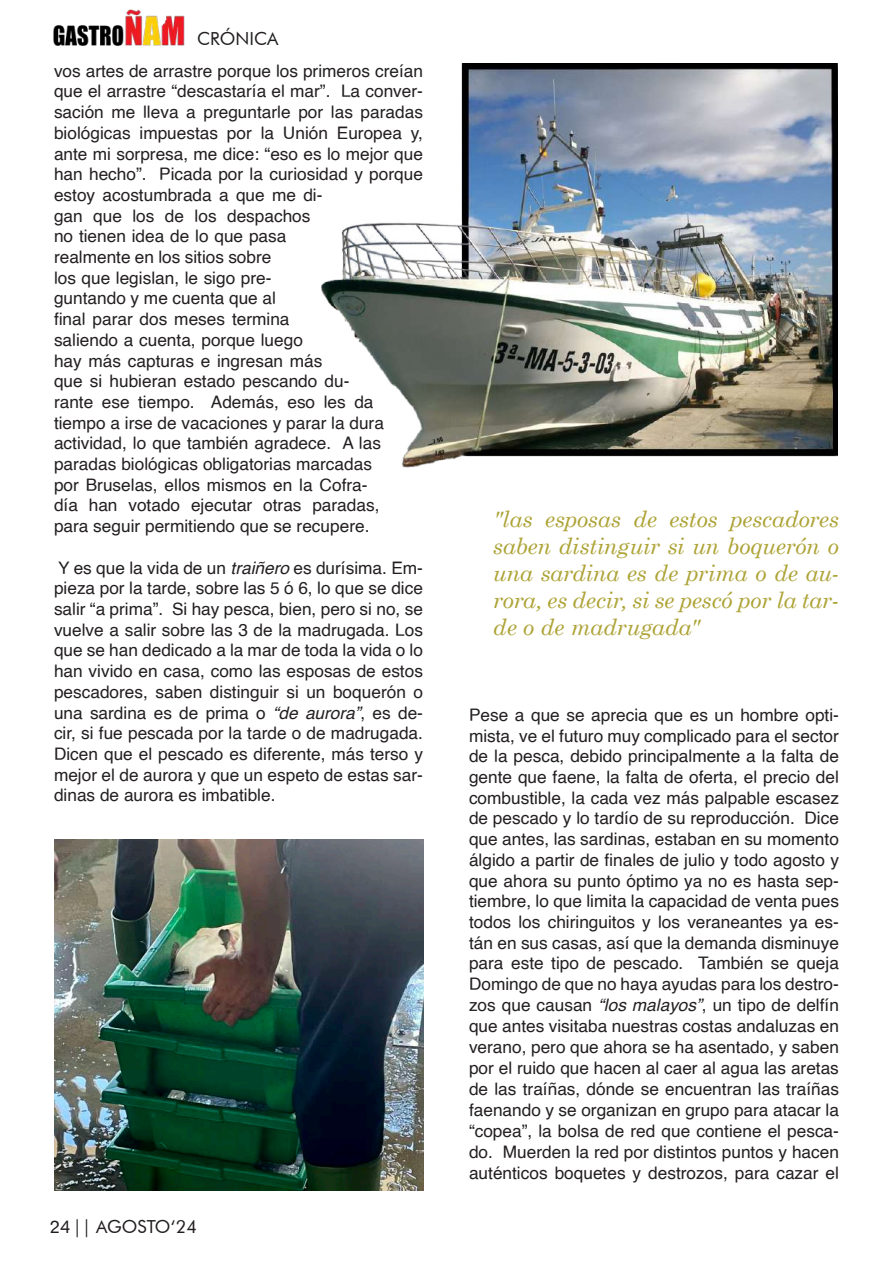
<style>
.page{position:relative;width:893px;height:1263px;background:#fff}
.page>*{position:absolute;margin:0;border:0;box-sizing:border-box;transform-origin:0 0}
.t1{font:italic 22.5px/27px "Century Schoolbook";letter-spacing:-.01em;color:#ada336;text-align:justify}
.t2{font:18px "Futura BT";color:#231f20}
.t3{font:17.25px/20.7px "Helvetica";color:#231f20;text-align:justify}
.s1{font-style:italic}
.s2{font-family:"Folio BT"}
</style>
<div class="page">
<img style="left:53px;top:9px;width:132px;height:37px">
<img style="left:54px;top:840px;width:370px;height:351px">
<img style="left:321px;top:64px;width:516px;height:404px">
<p class="t2" style="left:197px;top:27px;width:83px">CRÓNICA</p>
<p class="t3" style="left:54px;top:61px;width:370px;text-align:left">vos artes de arrastre porque los primeros creían que el arrastre “descastaría el mar”. La conver&shy;sación me lleva a preguntarle por las paradas biológicas impuestas por la Unión Europea y, ante mi sorpresa, me dice: “eso es lo mejor que han hecho”. Picada por la curiosidad y porque estoy acostumbrada a que me di-<br>gan que los de los despachos<br>no tienen idea de lo que pasa<br>realmente en los sitios sobre<br>los que legislan, le sigo pre-<br>guntando y me cuenta que al<br>final parar dos meses termina<br>saliendo a cuenta, porque luego<br>hay más capturas e ingresan más<br>que si hubieran estado pescando du-<br>rante ese tiempo. Además, eso les da tiempo a irse de vacaciones y parar la dura actividad, lo que también agradece. A las paradas biológicas obligatorias marcadas<br>por Bruselas, ellos mismos en la Cofra-<br>día han votado ejecutar otras paradas,<br>para seguir permitiendo que se recupere.</p>
<p class="t3" style="left:54px;top:558px;width:371px">Y es que la vida de un <span class="s1">traiñero</span> es durísima. Em&shy;pieza por la tarde, sobre las 5 ó 6, lo que se dice salir “a prima”. Si hay pesca, bien, pero si no, se vuelve a salir sobre las 3 de la madrugada. Los que se han dedicado a la mar de toda la vida o lo han vivido en casa, como las esposas de estos pescadores, saben distinguir si un boquerón o una sardina es de prima o <span class="s1">“de aurora”</span>, es de&shy;cir, si fue pescada por la tarde o de madrugada.<br>Dicen que el pescado es diferente, más terso y mejor el de aurora y que un espeto de estas sar&shy;dinas de aurora es imbatible.</p>
<p class="t2" style="left:50px;top:1215px;width:149px"><span class="s2">24</span> || AGOSTO‘24</p>
<h1 class="t1" style="left:493px;top:504px;width:347px">"las esposas de estos pescadores saben distinguir si un boquerón o una sardina es de prima o de au&shy;rora, es decir, si se pescó por la tar&shy;de o de madrugada"</h1>
<p class="t3" style="left:469px;top:705px;width:371px">Pese a que se aprecia que es un hombre opti&shy;mista, ve el futuro muy complicado para el sector de la pesca, debido principalmente a la falta de gente que faene, la falta de oferta, el precio del combustible, la cada vez más palpable escasez de pescado y lo tardío de su reproducción. Dice que antes, las sardinas, estaban en su momento álgido a partir de finales de julio y todo agosto y que ahora su punto óptimo ya no es hasta sep&shy;tiembre, lo que limita la capacidad de venta pues todos los chiringuitos y los veraneantes ya es&shy;tán en sus casas, así que la demanda disminuye para este tipo de pescado. También se queja Domingo de que no haya ayudas para los destro&shy;zos que causan <span class="s1">“los malayos”</span>, un tipo de delfín que antes visitaba nuestras costas andaluzas en verano, pero que ahora se ha asentado, y saben por el ruido que hacen al caer al agua las aretas de las traíñas, dónde se encuentran las traíñas faenando y se organizan en grupo para atacar la “copea”, la bolsa de red que contiene el pesca&shy;do. Muerden la red por distintos puntos y hacen auténticos boquetes y destrozos, para cazar el</p>
</div>
